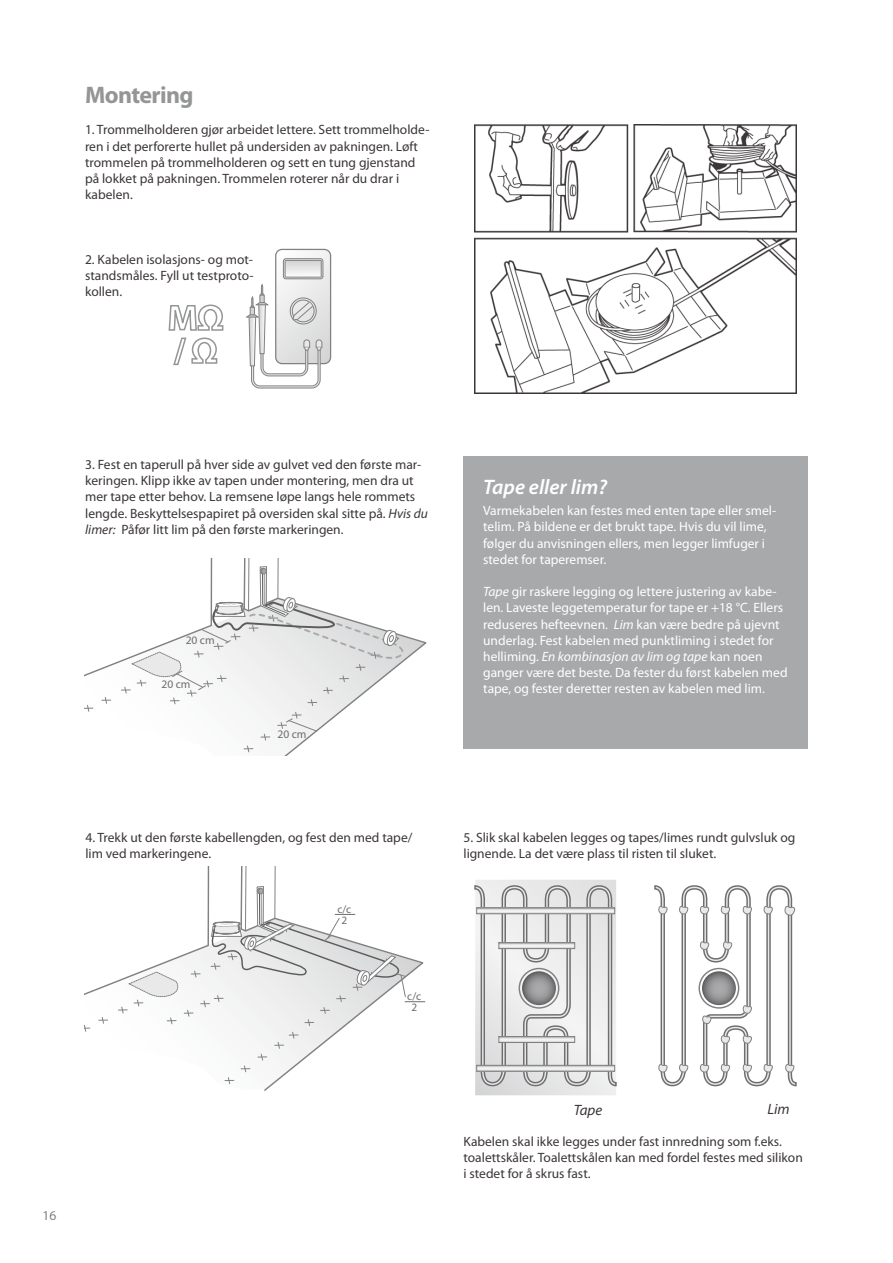
<style>
.page{position:relative;width:893px;height:1263px;background:#fff}
.page>*{position:absolute;margin:0;border:0;box-sizing:border-box;transform-origin:0 0}
.t1{font:700 24px "Myriad Pro";letter-spacing:-.025em;color:#949596}
.t2{font:italic 600 21px "Myriad Pro";color:#fff}
.t3{font:italic 15px "Myriad Pro";color:#3c3636}
.t4{font:13.5px/16.2px "Myriad Pro";color:#3c3636}
.t5{font:13.5px/16.2px "Myriad Pro";color:#fff}
.t6{font:13.5px "Myriad Pro";color:#818182}
.t7{font:11.55px "Myriad";color:#6f6d6f}
.t8{font:11.25px/11.2px "Myriad";color:#6f6d6f;text-align:center}
.s1{font-style:italic}
</style>
<div class="page">
<svg style="left:246px;top:249px;width:85px;height:139px"></svg>
<svg style="left:168px;top:304px;width:56px;height:62px"></svg>
<img style="left:475px;top:124px;width:322px;height:270px">
<svg style="left:85px;top:559px;width:342px;height:197px"></svg>
<div style="left:463px;top:456px;width:345px;height:292px;background:#a8a9aa"></div>
<svg style="left:85px;top:867px;width:341px;height:224px"></svg>
<svg style="left:474px;top:880px;width:143px;height:215px"></svg>
<svg style="left:654px;top:885px;width:143px;height:202px"></svg>
<h1 class="t1" style="left:85px;top:79px;width:110px">Montering</h1>
<p class="t4" style="left:85px;top:122px;width:346px">1. Trommelholderen gjør arbeidet lettere. Sett trommelholde&shy;ren i det perforerte hullet på undersiden av pakningen. Løft trommelen på trommelholderen og sett en tung gjenstand på lokket på pakningen. Trommelen roterer når du drar i kabelen.</p>
<p class="t4" style="left:85px;top:251px;width:170px;text-align:justify">2. Kabelen isolasjons- og mot&shy;standsmåles. Fyll ut testproto&shy;kollen.</p>
<p class="t4" style="left:85px;top:456px;width:344px">3. Fest en taperull på hver side av gulvet ved den første mar&shy;keringen. Klipp ikke av tapen under montering, men dra ut mer tape etter behov. La remsene løpe langs hele rommets lengde. Beskyttelsespapiret på oversiden skal sitte på. <span class="s1">Hvis du limer:</span> Påfør litt lim på den første markeringen.</p>
<p class="t7" style="left:186px;top:634px;width:31px">20 cm</p>
<p class="t7" style="left:161px;top:678px;width:31px">20 cm</p>
<p class="t7" style="left:277px;top:728px;width:31px">20 cm</p>
<h2 class="t2" style="left:483px;top:474px;width:125px">Tape eller lim?</h2>
<p class="t5" style="left:483px;top:502px;width:294px">Varmekabelen kan festes med enten tape eller smel&shy;telim. På bildene er det brukt tape. Hvis du vil lime, følger du anvisningen ellers, men legger limfuger i stedet for taperemser.</p>
<p class="t5" style="left:483px;top:583px;width:306px"><span class="s1">Tape</span> gir raskere legging og lettere justering av kabe&shy;len. Laveste leggetemperatur for tape er +18 °C. Ellers reduseres hefteevnen. <span class="s1">Lim</span> kan være bedre på ujevnt underlag. Fest kabelen med punktliming i stedet for helliming. <span class="s1">En kombinasjon av lim og tape</span> kan noen ganger være det beste. Da fester du først kabelen med tape, og fester deretter resten av kabelen med lim.</p>
<p class="t4" style="left:85px;top:829px;width:328px">4. Trekk ut den første kabellengden, og fest den med tape/ lim ved markeringene.</p>
<p class="t4" style="left:463px;top:829px;width:333px">5. Slik skal kabelen legges og tapes/limes rundt gulvsluk og lignende. La det være plass til risten til sluket.</p>
<p class="t8" style="left:337px;top:904px;width:15px">c/c<br>2</p>
<p class="t8" style="left:407px;top:991px;width:15px">c/c<br>2</p>
<p class="t6" style="left:43px;top:1207px;width:15px">16</p>
<p class="t3" style="left:574px;top:1100px;width:30px">Tape</p>
<p class="t3" style="left:768px;top:1099px;width:24px">Lim</p>
<p class="t4" style="left:463px;top:1133px;width:341px">Kabelen skal ikke legges under fast innredning som f.eks. toalettskåler. Toalettskålen kan med fordel festes med silikon i stedet for å skrus fast.</p>
</div>
